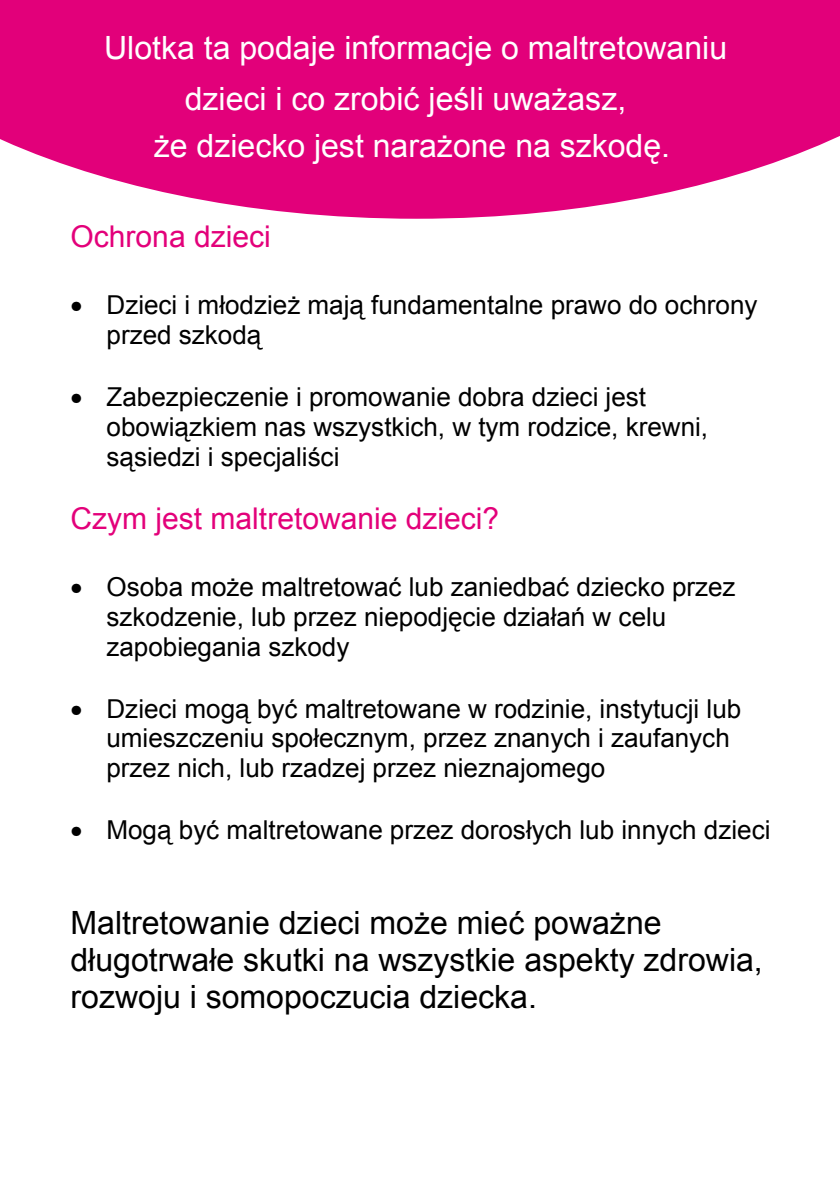
<style>
.page{position:relative;width:840px;height:1191px;background:#fff}
.page>*{position:absolute;margin:0;border:0;box-sizing:border-box;transform-origin:0 0}
.t1{font:32px/36.8px "Arial";color:#000}
.t2{font:32px/50.8px "Arial";color:#fff}
.t3{font:30px "Arial";color:#e3007a}
.t4{font:26px/30px "Arial";color:#000}
</style>
<div class="page">
<svg style="left:0;top:0;width:839px;height:219px;background:#e51d89"></svg>
<p class="t2" style="left:185px;top:23px;width:543px;text-indent:-80px">Ulotka ta podaje informacje o maltretowaniu dzieci i co zrobić jeśli uważasz,</p>
<p class="t2" style="left:154px;top:121px;width:517px">że dziecko jest narażone na szkodę.</p>
<p class="t3" style="left:70px;top:220px;width:202px">Ochrona dzieci</p>
<p class="t4" style="left:106px;top:290px;width:652px;text-indent:-36px">• Dzieci i młodzież mają fundamentalne prawo do ochrony przed szkodą</p>
<p class="t4" style="left:106px;top:381px;width:602px;text-indent:-36px">• Zabezpieczenie i promowanie dobra dzieci jest obowiązkiem nas wszystkich, w tym rodzice, krewni, sąsiedzi i specjaliści</p>
<p class="t3" style="left:70px;top:502px;width:430px">Czym jest maltretowanie dzieci?</p>
<p class="t4" style="left:106px;top:572px;width:630px;text-indent:-36px">• Osoba może maltretować lub zaniedbać dziecko przez szkodzenie, lub przez niepodjęcie działań w celu zapobiegania szkody</p>
<p class="t4" style="left:106px;top:693px;width:636px;text-indent:-36px">• Dzieci mogą być maltretowane w rodzinie, instytucji lub umieszczeniu społecznym, przez znanych i zaufanych przez nich, lub rzadzej przez nieznajomego</p>
<p class="t4" style="left:70px;top:815px;width:701px">• Mogą być maltretowane przez dorosłych lub innych dzieci</p>
<p class="t1" style="left:70px;top:904px;width:693px">Maltretowanie dzieci może mieć poważne długotrwałe skutki na wszystkie aspekty zdrowia, rozwoju i somopoczucia dziecka.</p>
</div>
